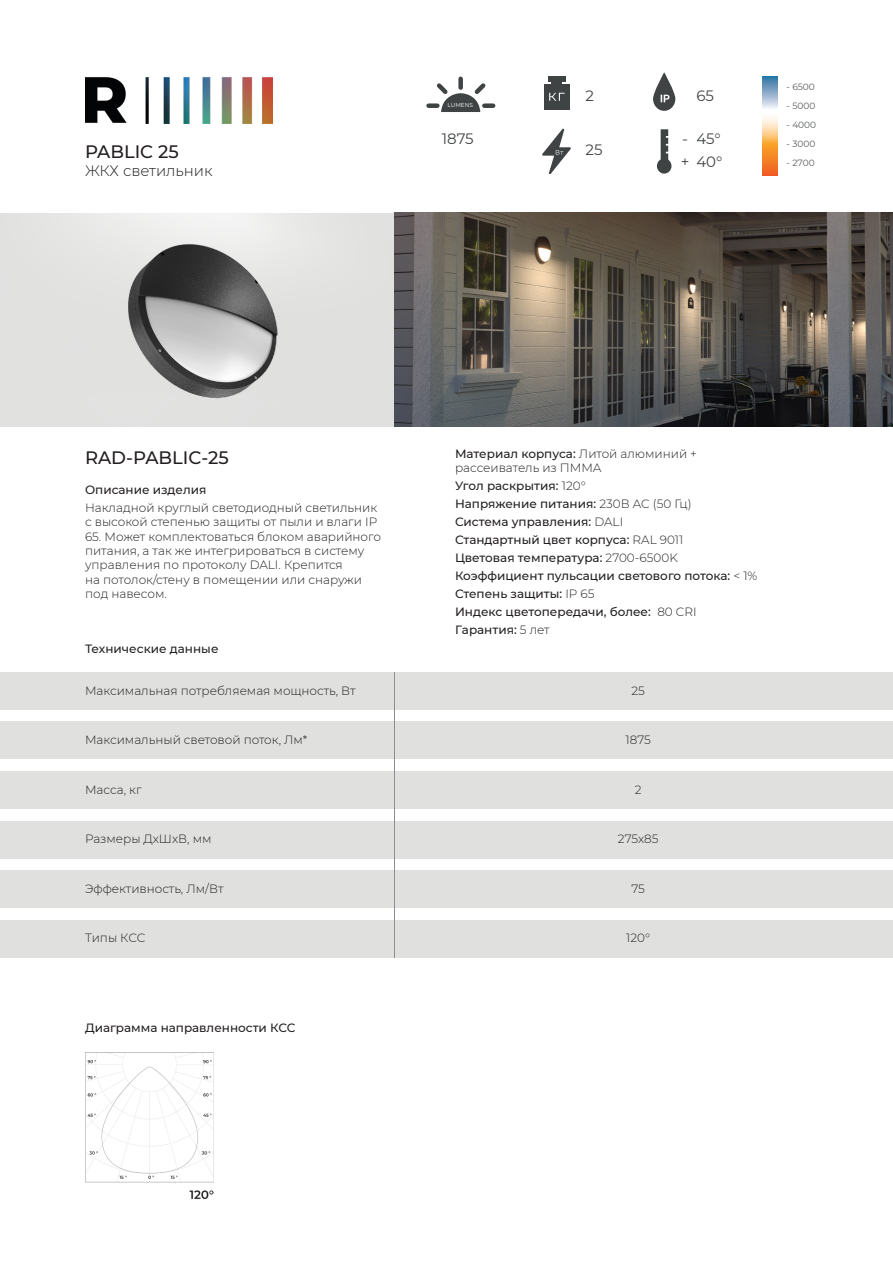
<style>
.page{position:relative;width:893px;height:1263px;background:#fff}
.page>*{position:absolute;margin:0;border:0;box-sizing:border-box;transform-origin:0 0}
.t1{font:500 18px "Montserrat";color:#231f20}
.t2{font:15px "Montserrat";color:#404344}
.t3{font:300 15px "Montserrat";color:#231f20}
.t4{font:300 12px/14.4px "Montserrat";color:#231f20}
.t5{font:500 12px "Montserrat";color:#231f20}
.t6{font:9px "Montserrat";color:#585b5c}
.t7{font:5.7px "Montserrat";color:#fff}
.s1{font-weight:300}
</style>
<div class="page">
<img style="left:85px;top:77px;width:188px;height:46px">
<div style="left:0;top:722px;width:893px;height:37px;background:#e0e1df"></div>
<div style="left:0;top:672px;width:893px;height:37px;background:#e0e1df"></div>
<div style="left:0;top:771px;width:893px;height:38px;background:#e0e1df"></div>
<div style="left:0;top:821px;width:893px;height:37px;background:#e0e1df"></div>
<div style="left:0;top:871px;width:893px;height:37px;background:#e0e1df"></div>
<div style="left:0;top:920px;width:893px;height:38px;background:#e0e1df"></div>
<hr style="left:394px;top:672px;width:1px;height:286px;background:#8c8d8e">
<svg style="left:426px;top:76px;width:70px;height:36px"></svg>
<div style="left:544px;top:84px;width:25px;height:26px;background:#404344"></div>
<div style="left:548px;top:77px;width:17px;height:5px;background:#404344"></div>
<div style="left:551px;top:81px;width:11px;height:11px;background:#404344"></div>
<svg style="left:549px;top:93px;width:16px;height:8px"></svg>
<svg style="left:542px;top:129px;width:29px;height:45px"></svg>
<svg style="left:653px;top:72px;width:22px;height:39px"></svg>
<svg style="left:657px;top:129px;width:14px;height:45px"></svg>
<svg style="left:762px;top:77px;width:15px;height:98px"></svg>
<img style="left:0;top:213px;width:395px;height:214px">
<img style="left:85px;top:1053px;width:129px;height:147px">
<img style="left:395px;top:213px;width:498px;height:214px">
<p class="t1" style="left:85px;top:139px;width:95px">PABLIC 25</p>
<p class="t3" style="left:85px;top:161px;width:129px">ЖКХ светильник</p>
<p class="t7" style="left:447px;top:101px;width:27px">LUMENS</p>
<p class="t2" style="left:442px;top:129px;width:34px">1875</p>
<p class="t2" style="left:585px;top:85px;width:10px">2</p>
<p class="t2" style="left:585px;top:140px;width:19px">25</p>
<p class="t2" style="left:682px;top:129px;width:7px">-</p>
<p class="t2" style="left:681px;top:151px;width:10px">+</p>
<p class="t2" style="left:696px;top:85px;width:19px">65</p>
<p class="t2" style="left:696px;top:129px;width:26px">45°</p>
<p class="t2" style="left:696px;top:151px;width:28px">40°</p>
<p class="t6" style="left:786px;top:80px;width:30px">- 6500</p>
<p class="t6" style="left:786px;top:100px;width:30px">- 5000</p>
<p class="t6" style="left:786px;top:119px;width:31px">- 4000</p>
<p class="t6" style="left:786px;top:138px;width:30px">- 3000</p>
<p class="t6" style="left:786px;top:157px;width:30px">- 2700</p>
<p class="t1" style="left:85px;top:445px;width:145px">RAD-PABLIC-25</p>
<p class="t5" style="left:85px;top:481px;width:123px">Описание изделия</p>
<p class="t4" style="left:85px;top:500px;width:294px">Накладной круглый светодиодный светильник с высокой степенью защиты от пыли и влаги IP</p>
<p class="t4" style="left:85px;top:529px;width:297px">65. Может комплектоваться блоком аварийного питания, а так же интегрироваться в систему управления по протоколу DALI. Крепится</p>
<p class="t4" style="left:85px;top:572px;width:279px">на потолок/стену в помещении или снаружи</p>
<p class="t4" style="left:85px;top:586px;width:83px">под навесом.</p>
<p class="t5" style="left:85px;top:640px;width:135px">Технические данные</p>
<p class="t4" style="left:85px;top:683px;width:272px">Максимальная потребляемая мощность, Вт</p>
<p class="t4" style="left:85px;top:732px;width:224px">Максимальный световой поток, Лм*</p>
<p class="t4" style="left:85px;top:782px;width:58px">Масса, кг</p>
<p class="t4" style="left:85px;top:831px;width:128px">Размеры ДхШхВ, мм</p>
<p class="t4" style="left:85px;top:881px;width:140px">Эффективность, Лм/Вт</p>
<p class="t4" style="left:85px;top:930px;width:62px">Типы КСС</p>
<p class="t5" style="left:85px;top:1019px;width:212px">Диаграмма направленности КСС</p>
<p class="t5" style="left:455px;top:445px;width:244px">Материал корпуса: <span class="s1">Литой алюминий +</span></p>
<p class="t4" style="left:455px;top:460px;width:148px">рассеиватель из ПММА</p>
<p class="t5" style="left:455px;top:478px;width:132px">Угол раскрытия: <span class="s1">120°</span></p>
<p class="t5" style="left:455px;top:496px;width:238px">Напряжение питания: <span class="s1">230В AC (50 Гц)</span></p>
<p class="t5" style="left:455px;top:514px;width:170px">Система управления: <span class="s1">DALI</span></p>
<p class="t5" style="left:455px;top:532px;width:230px">Стандартный цвет корпуса: <span class="s1">RAL 9011</span></p>
<p class="t5" style="left:455px;top:550px;width:224px">Цветовая температура: <span class="s1">2700-6500K</span></p>
<p class="t5" style="left:455px;top:568px;width:304px">Коэффициент пульсации светового потока: <span class="s1">&lt; 1%</span></p>
<p class="t5" style="left:455px;top:586px;width:141px">Степень защиты: <span class="s1">IP 65</span></p>
<p class="t5" style="left:455px;top:604px;width:243px">Индекс цветопередачи, более: <span class="s1">80 CRI</span></p>
<p class="t5" style="left:455px;top:622px;width:96px">Гарантия: <span class="s1">5 лет</span></p>
<p class="t4" style="left:631px;top:683px;width:15px">25</p>
<p class="t4" style="left:626px;top:732px;width:27px">1875</p>
<p class="t4" style="left:635px;top:782px;width:8px">2</p>
<p class="t4" style="left:618px;top:831px;width:42px">275х85</p>
<p class="t4" style="left:631px;top:881px;width:15px">75</p>
<p class="t4" style="left:626px;top:930px;width:25px">120°</p>
</div>
